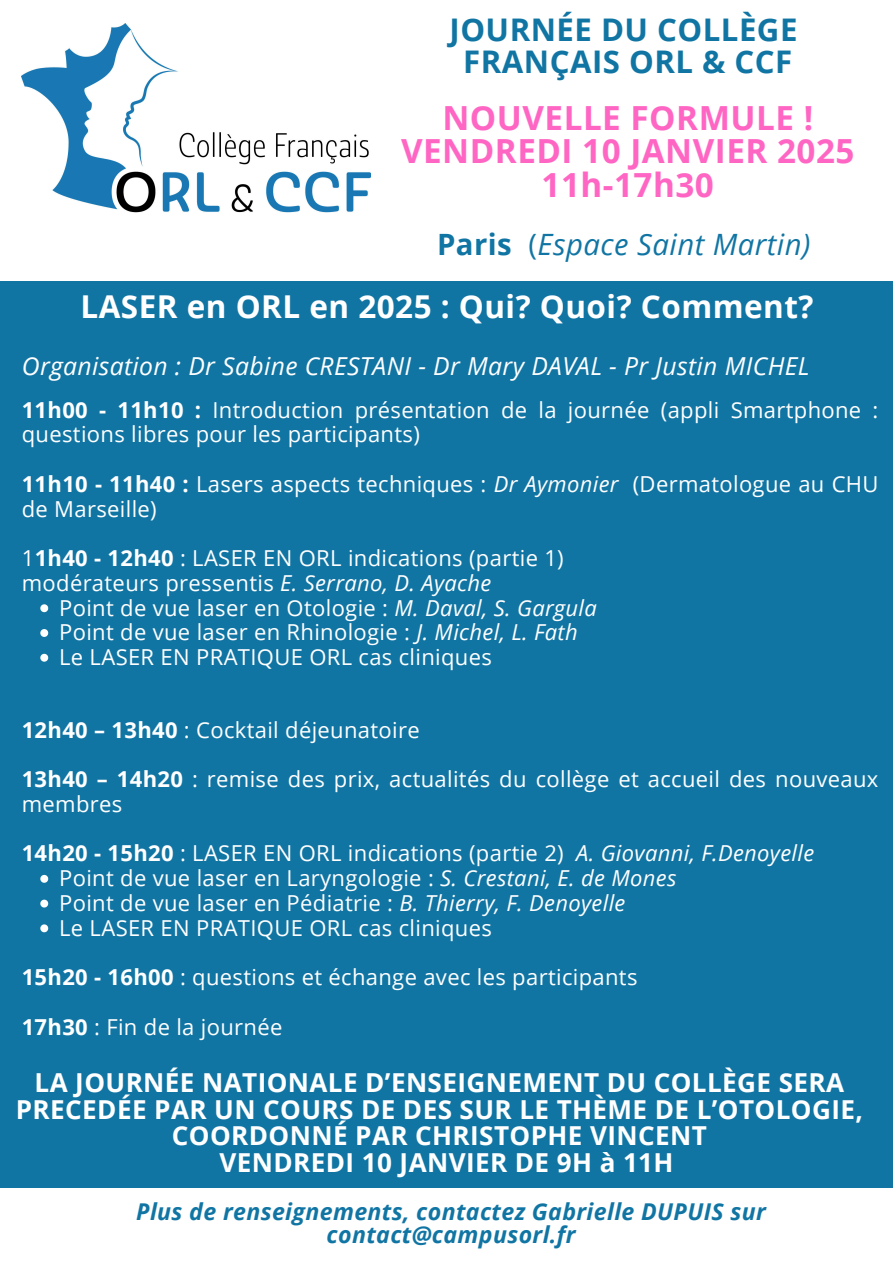
<style>
.page{position:relative;width:893px;height:1263px;background:#1175a4}
.page>*{position:absolute;margin:0;border:0;box-sizing:border-box;transform-origin:0 0}
.t1{font:700 33.22px/33.8px "Open Sans";letter-spacing:.015em;color:#ff66c4;text-align:center}
.t2{font:700 31.5px "Open Sans";letter-spacing:.015em;color:#fff}
.t3{font:700 31.2px/32.1px "Open Sans";letter-spacing:.015em;color:#1175a4;text-align:center}
.t4{font:italic 29.4px "Open Sans";letter-spacing:.015em;color:#1175a4}
.t5{font:700 26.1px/26.4px "Open Sans";letter-spacing:.015em;color:#fff;text-align:center}
.t6{font:italic 24.75px "Open Sans";letter-spacing:.015em;color:#fff}
.t7{font:italic 700 23.17px/23.6px "Open Sans";letter-spacing:.015em;color:#1175a4;text-align:center}
.t8{font:21.98px/24.8px "Open Sans";letter-spacing:.015em;color:#fff}
.s1{font-weight:700;font-style:normal}
.s2{font-style:normal}
.s3{font-weight:700}
.s4{font-style:italic}
</style>
<div class="page">
<div style="left:0;top:0;width:893px;height:280px;background:#fff"></div>
<img style="left:21px;top:23px;width:350px;height:190px">
<svg style="left:40px;top:604px;width:8px;height:8px"></svg>
<svg style="left:40px;top:629px;width:8px;height:8px"></svg>
<svg style="left:40px;top:654px;width:8px;height:8px"></svg>
<svg style="left:40px;top:875px;width:8px;height:8px"></svg>
<svg style="left:40px;top:900px;width:8px;height:7px"></svg>
<svg style="left:40px;top:924px;width:8px;height:8px"></svg>
<div style="left:0;top:1188px;width:893px;height:75px;background:#fff"></div>
<p class="t3" style="left:449px;top:13px;width:349px">JOURNÉE DU COLLÈGE<br>FRANÇAIS ORL &amp; CCF</p>
<p class="t1" style="left:401px;top:100px;width:455px">NOUVELLE FORMULE !<br>VENDREDI 10 JANVIER 2025<br>11h-17h30</p>
<p class="t4" style="left:437px;top:223px;width:375px"><span class="s1">Paris</span> <span class="s2">(</span>Espace Saint Martin)</p>
<p class="t2" style="left:80px;top:285px;width:734px">LASER en ORL en 2025 : Qui? Quoi? Comment?</p>
<h4 class="t6" style="left:22px;top:349px;width:789px">Organisation : Dr Sabine CRESTANI - Dr Mary DAVAL - Pr Justin MICHEL</h4>
<h3 class="t8" style="left:22px;top:397px;width:858px"><span class="s3">11h00 - 11h10 :</span> Introduction présentation de la journée (appli Smartphone : questions libres pour les participants)</h3>
<p class="t8" style="left:22px;top:471px;width:858px"><span class="s3">11h10 - 11h40 :</span> Lasers aspects techniques : <span class="s4">Dr Aymonier</span> (Dermatologue au CHU de Marseille)</p>
<h5 class="t8" style="left:22px;top:545px;width:543px">1<span class="s3">1h40 - 12h40</span> : LASER EN ORL indications (partie 1)</h5>
<p class="t8" style="left:22px;top:570px;width:471px">modérateurs pressentis <span class="s4">E. Serrano, D. Ayache</span></p>
<p class="t8" style="left:59px;top:595px;width:539px">Point de vue laser en Otologie : <span class="s4">M. Daval, S. Gargula</span></p>
<p class="t8" style="left:59px;top:619px;width:520px">Point de vue laser en Rhinologie : <span class="s4">J. Michel, L. Fath</span></p>
<p class="t8" style="left:59px;top:644px;width:434px">Le LASER EN PRATIQUE ORL cas cliniques</p>
<p class="t8" style="left:22px;top:717px;width:399px"><span class="s3">12h40 – 13h40</span> : Cocktail déjeunatoire</p>
<p class="t8" style="left:22px;top:766px;width:858px"><span class="s3">13h40 – 14h20</span> : remise des prix, actualités du collège et accueil des nouveaux membres</p>
<p class="t8" style="left:22px;top:840px;width:794px"><span class="s3">14h20 - 15h20</span> : LASER EN ORL indications (partie 2) <span class="s4">A. Giovanni, F.Denoyelle</span></p>
<p class="t8" style="left:59px;top:865px;width:619px">Point de vue laser en Laryngologie : <span class="s4">S. Crestani, E. de Mones<br></span>Point de vue laser en Pédiatrie : <span class="s4">B. Thierry, F. Denoyelle</span></p>
<p class="t8" style="left:59px;top:915px;width:434px">Le LASER EN PRATIQUE ORL cas cliniques</p>
<p class="t8" style="left:22px;top:964px;width:617px"><span class="s3">15h20 - 16h00</span> : questions et échange avec les participants</p>
<p class="t8" style="left:22px;top:1014px;width:262px"><span class="s3">17h30</span> : Fin de la journée</p>
<h2 class="t5" style="left:16px;top:1069px;width:848px">LA JOURNÉE NATIONALE D’ENSEIGNEMENT DU COLLÈGE SERA PRECEDÉE PAR UN COURS DE DES SUR LE THÈME DE L’OTOLOGIE, COORDONNÉ PAR CHRISTOPHE VINCENT<br>VENDREDI 10 JANVIER DE 9H à 11H</h2>
<p class="t7" style="left:136px;top:1199px;width:631px">Plus de renseignements, contactez Gabrielle DUPUIS sur contact@campusorl.fr</p>
</div>
